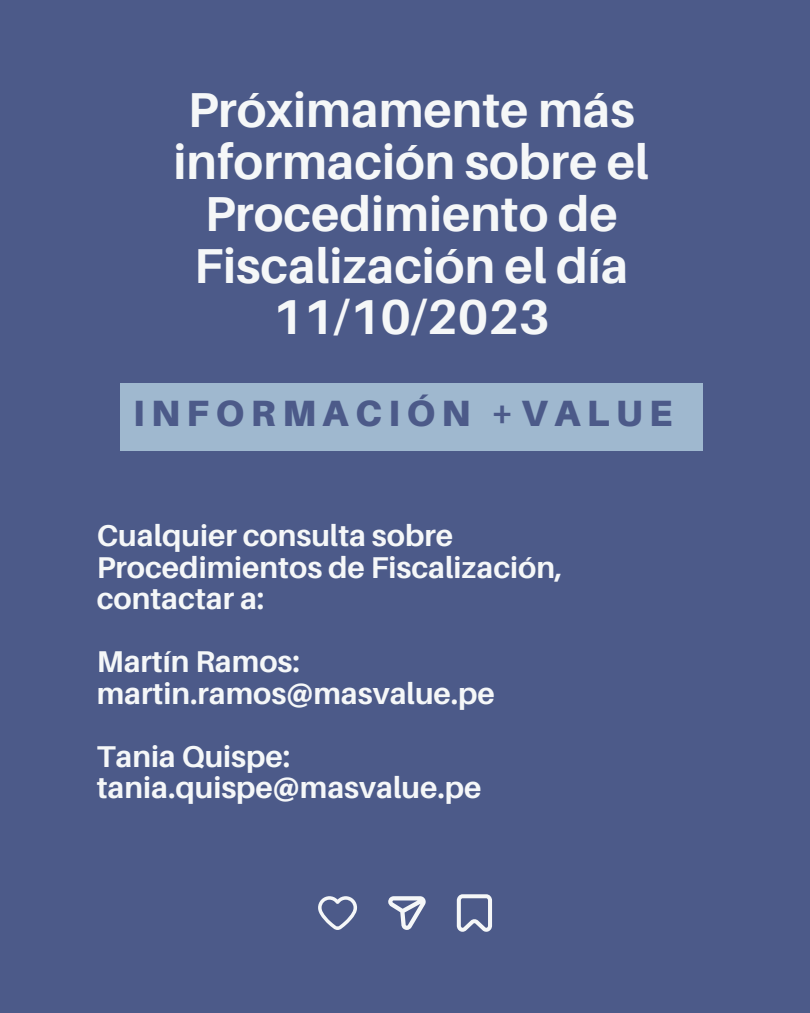
<style>
.page{position:relative;width:810px;height:1013px;background:#fff}
.page>*{position:absolute;margin:0;border:0;box-sizing:border-box;transform-origin:0 0}
.t1{font:700 49.1px/51.8px "Aileron";color:#f5f7f8;text-align:center}
.t2{font:900 36.6px "Aileron";letter-spacing:.18em;color:#4c5a89}
.t3{font:700 30.1px/31.5px "Aileron";color:#f5f7f8}
</style>
<div class="page">
<div style="left:0;top:0;width:810px;height:1012px;background:#4c5a89"></div>
<svg style="left:388px;top:896px;width:38px;height:33px"></svg>
<svg style="left:457px;top:894px;width:35px;height:37px"></svg>
<svg style="left:318px;top:896px;width:39px;height:34px"></svg>
<div style="left:120px;top:383px;width:583px;height:68px;background:#9fb8cf"></div>
<p class="t1" style="left:174px;top:83px;width:477px">Próximamente más información sobre el<br>Procedimiento de<br>Fiscalización el día<br>11/10/2023</p>
<p class="t2" style="left:133px;top:390px;width:541px">INFORMACIÓN +VALUE</p>
<p class="t3" style="left:97px;top:519px;width:467px">Cualquier consulta sobre<br>Procedimientos de Fiscalización, contactar a:</p>
<p class="t3" style="left:97px;top:645px;width:400px">Martín Ramos: martin.ramos@masvalue.pe</p>
<p class="t3" style="left:97px;top:739px;width:195px">Tania Quispe:</p>
<p class="t3" style="left:97px;top:771px;width:386px">tania.quispe@masvalue.pe</p>
</div>
